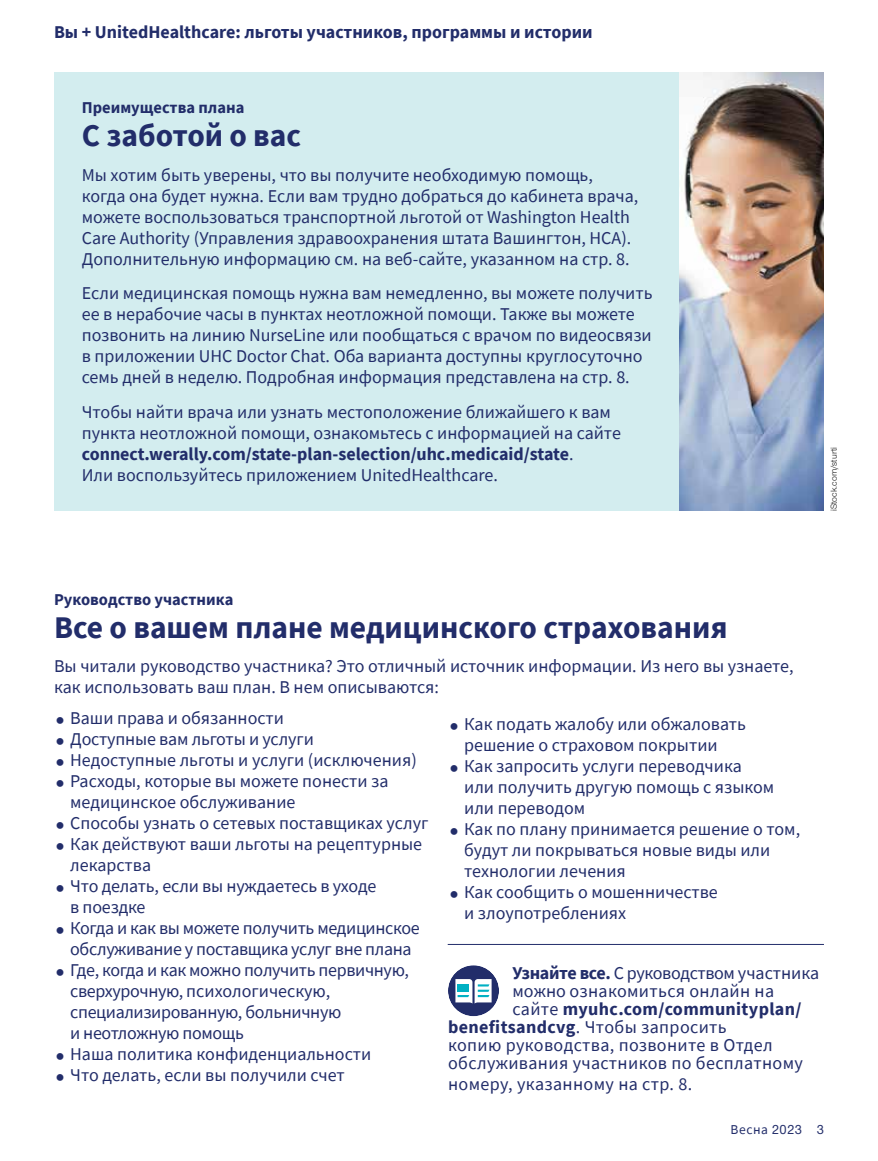
<style>
.page{position:relative;width:878px;height:1161px;background:#fff}
.page>*{position:absolute;margin:0;border:0;box-sizing:border-box;transform-origin:0 0}
.Hed_sans_primary_AMC{font:700 31.5px "Source Sans Pro";color:#222d6a}
.Sans_no_indent_AMC{font:18px/21px "Source Sans Pro";color:#222d6a}
.Sans_no_indent_AMC-2{font:18px/21px "Source Sans Pro";letter-spacing:-.02em;color:#222d6a}
.CTA_new_AMC{font:18px "Source Sans Pro";letter-spacing:.02em;color:#222d6a}
.CTA_new_AMC-2{font:700 18px "Source Sans Pro";color:#222d6a}
.CTA_new_AMC-3{font:18px "Source Sans Pro";letter-spacing:-.02em;color:#222d6a}
.CTA_new_AMC-4{font:700 18px "Source Sans Pro";letter-spacing:.02em;color:#222d6a}
.t1{font:700 16.5px "Source Sans Pro";color:#222d6a}
.Folio_R_AMC{font:13.5px "Source Sans Pro";letter-spacing:.04em;color:#222d6a}
.Legal_language_AMC{font:9px "UHC Sans";color:#121212}
.s1{font-weight:700}
.s2{font-weight:400}
.s3{font-family:"UHC Sans";font-weight:500}
</style>
<div class="page">
<div style="left:54px;top:73px;width:770px;height:438px;background:#d3edef"></div>
<img style="left:679px;top:73px;width:145px;height:438px">
<hr style="left:447px;top:944px;width:376px;height:1px;background:#222d6a">
<div style="left:448px;top:965px;width:51px;height:51px;background:#222d6a;border-radius:50%"></div>
<svg style="left:455px;top:979px;width:36px;height:25px"></svg>
<div style="left:457px;top:984px;width:12px;height:8px;background:#00b0c3"></div>
<p class="CTA_new_AMC-2" style="left:54px;top:19px;width:540px">Вы + UnitedHealthcare: льготы участников, программы и истории</p>
<p class="t1" style="left:82px;top:97px;width:164px">Преимущества плана</p>
<p class="Hed_sans_primary_AMC" style="left:82px;top:115px;width:221px">С заботой о вас</p>
<p class="Sans_no_indent_AMC" style="left:82px;top:164px;width:558px">Мы хотим быть уверены, что вы получите необходимую помощь, когда она будет нужна. Если вам трудно добраться до кабинета врача, можете воспользоваться транспортной льготой от Washington Health Care Authority (Управления здравоохранения штата Вашингтон, HCA).<br>Дополнительную информацию см. на веб-сайте, указанном на стр. 8.</p>
<p class="Sans_no_indent_AMC" style="left:82px;top:283px;width:572px">Если медицинская помощь нужна вам немедленно, вы можете получить ее в нерабочие часы в пунктах неотложной помощи. Также вы можете позвонить на линию NurseLine или пообщаться с врачом по видеосвязи в приложении UHC Doctor Chat. Оба варианта доступны круглосуточно семь дней в неделю. Подробная информация представлена на стр. 8.</p>
<p class="Sans_no_indent_AMC" style="left:82px;top:401px;width:540px">Чтобы найти врача или узнать местоположение ближайшего к вам пункта неотложной помощи, ознакомьтесь с информацией на сайте <span class="s1">connect.werally.com/state-plan-selection/uhc.medicaid/state</span>.<br>Или воспользуйтесь приложением UnitedHealthcare.</p>
<p class="Legal_language_AMC" style="left:827px;top:511px;width:65px;rotate:-90deg">iStock.com/sturti</p>
<p class="t1" style="left:54px;top:588px;width:181px">Руководство участника</p>
<p class="Hed_sans_primary_AMC" style="left:54px;top:606px;width:675px">Все о вашем плане медицинского страхования</p>
<p class="Sans_no_indent_AMC" style="left:54px;top:656px;width:741px">Вы читали руководство участника? Это отличный источник информации. Из него вы узнаете, как использовать ваш план. В нем описываются:</p>
<p class="Sans_no_indent_AMC" style="left:70px;top:708px;width:215px">Ваши права и обязанности</p>
<p class="Sans_no_indent_AMC" style="left:70px;top:729px;width:245px">Доступные вам льготы и услуги</p>
<p class="Sans_no_indent_AMC" style="left:70px;top:750px;width:348px">Недоступные льготы и услуги (исключения)</p>
<p class="Sans_no_indent_AMC" style="left:70px;top:771px;width:320px">Расходы, которые вы можете понести за медицинское обслуживание</p>
<p class="Sans_no_indent_AMC" style="left:70px;top:813px;width:360px">Способы узнать о сетевых поставщиках услуг</p>
<p class="Sans_no_indent_AMC" style="left:70px;top:834px;width:353px">Как действуют ваши льготы на рецептурные лекарства</p>
<p class="Sans_no_indent_AMC" style="left:70px;top:876px;width:307px">Что делать, если вы нуждаетесь в уходе в поездке</p>
<p class="Sans_no_indent_AMC-2" style="left:70px;top:918px;width:351px">Когда и как вы можете получить медицинское обслуживание у поставщика услуг вне плана</p>
<p class="Sans_no_indent_AMC-2" style="left:70px;top:960px;width:340px">Где, когда и как можно получить первичную, сверхурочную, психологическую, специализированную, больничную<br>и неотложную помощь</p>
<p class="Sans_no_indent_AMC" style="left:70px;top:1044px;width:302px">Наша политика конфиденциальности</p>
<p class="Sans_no_indent_AMC" style="left:70px;top:1065px;width:276px">Что делать, если вы получили счет</p>
<p class="Sans_no_indent_AMC" style="left:464px;top:714px;width:283px">Как подать жалобу или обжаловать решение о страховом покрытии</p>
<p class="Sans_no_indent_AMC" style="left:464px;top:756px;width:311px">Как запросить услуги переводчика или получить другую помощь с языком или переводом</p>
<p class="Sans_no_indent_AMC" style="left:464px;top:819px;width:337px">Как по плану принимается решение о том, будут ли покрываться новые виды или технологии лечения</p>
<p class="Sans_no_indent_AMC" style="left:464px;top:882px;width:255px">Как сообщить о мошенничестве и злоупотреблениях</p>
<p class="CTA_new_AMC-3" style="left:512px;top:962px;width:308px"><span class="s1">Узнайте все.</span> С руководством участника</p>
<p class="CTA_new_AMC" style="left:512px;top:980px;width:263px">можно ознакомиться онлайн на</p>
<p class="CTA_new_AMC-4" style="left:512px;top:997px;width:290px"><span class="s2">сайте</span> myuhc.com/communityplan/</p>
<p class="CTA_new_AMC" style="left:448px;top:1016px;width:280px"><span class="s1">benefitsandcvg</span>. Чтобы запросить</p>
<p class="CTA_new_AMC" style="left:448px;top:1034px;width:326px">копию руководства, позвоните в Отдел</p>
<p class="CTA_new_AMC" style="left:448px;top:1052px;width:356px">обслуживания участников по бесплатному</p>
<p class="CTA_new_AMC" style="left:448px;top:1073px;width:245px">номеру, указанному на стр. 8.</p>
<p class="Folio_R_AMC" style="left:730px;top:1121px;width:95px">Весна <span class="s3">2023 3</span></p>
</div>
